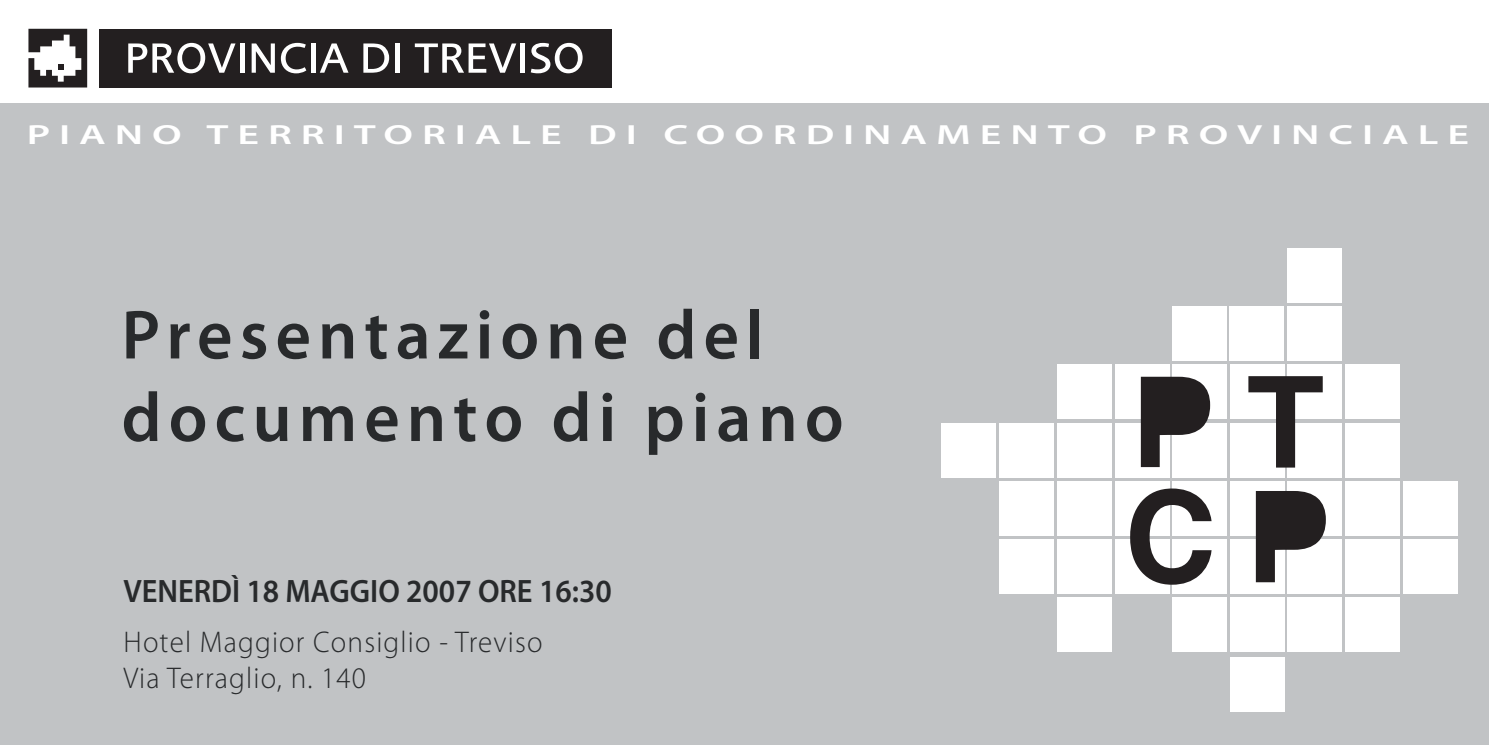
<style>
.page{position:relative;width:1489px;height:745px;background:#fff}
.page>*{position:absolute;margin:0;border:0;box-sizing:border-box;transform-origin:0 0}
.t1{font:600 70px/82.5px "Myriad Pro";letter-spacing:.1em;color:#282a2c}
.t2{font:600 32.5px "Myriad Pro";color:#282a2c;scale:.94 1}
.t3{font:300 30px/36px "Myriad Pro";letter-spacing:.04em;color:#282a2c}
.t4{font:600 27.75px "Myriad Pro";letter-spacing:.21em;color:#fff;scale:1.51 1}
</style>
<div class="page">
<div style="left:0;top:103px;width:1488px;height:641px;background:#c1c3c5"></div>
<div style="left:1286px;top:248px;width:55px;height:54px;background:#fff"></div>
<div style="left:1286px;top:306px;width:55px;height:54px;background:#fff"></div>
<div style="left:1229px;top:306px;width:54px;height:54px;background:#fff"></div>
<div style="left:1172px;top:306px;width:54px;height:54px;background:#fff"></div>
<div style="left:1287px;top:364px;width:54px;height:55px;background:#fff"></div>
<div style="left:1345px;top:364px;width:54px;height:55px;background:#fff"></div>
<div style="left:1230px;top:364px;width:54px;height:55px;background:#fff"></div>
<div style="left:1172px;top:364px;width:54px;height:55px;background:#fff"></div>
<div style="left:1115px;top:364px;width:54px;height:55px;background:#fff"></div>
<div style="left:1057px;top:364px;width:54px;height:55px;background:#fff"></div>
<div style="left:1287px;top:422px;width:54px;height:55px;background:#fff"></div>
<div style="left:1345px;top:422px;width:54px;height:55px;background:#fff"></div>
<div style="left:1230px;top:422px;width:54px;height:55px;background:#fff"></div>
<div style="left:1172px;top:422px;width:54px;height:55px;background:#fff"></div>
<div style="left:1115px;top:422px;width:54px;height:55px;background:#fff"></div>
<div style="left:1057px;top:422px;width:54px;height:55px;background:#fff"></div>
<div style="left:999px;top:422px;width:54px;height:55px;background:#fff"></div>
<div style="left:1287px;top:481px;width:54px;height:54px;background:#fff"></div>
<div style="left:1345px;top:481px;width:54px;height:54px;background:#fff"></div>
<div style="left:1403px;top:481px;width:54px;height:54px;background:#fff"></div>
<div style="left:1230px;top:481px;width:54px;height:54px;background:#fff"></div>
<div style="left:1172px;top:481px;width:54px;height:54px;background:#fff"></div>
<div style="left:1115px;top:481px;width:54px;height:54px;background:#fff"></div>
<div style="left:1057px;top:481px;width:54px;height:54px;background:#fff"></div>
<div style="left:999px;top:481px;width:54px;height:54px;background:#fff"></div>
<div style="left:1287px;top:539px;width:54px;height:54px;background:#fff"></div>
<div style="left:1345px;top:539px;width:54px;height:54px;background:#fff"></div>
<div style="left:1403px;top:539px;width:54px;height:54px;background:#fff"></div>
<div style="left:1230px;top:539px;width:54px;height:54px;background:#fff"></div>
<div style="left:1172px;top:539px;width:54px;height:54px;background:#fff"></div>
<div style="left:1115px;top:539px;width:54px;height:54px;background:#fff"></div>
<div style="left:1057px;top:539px;width:54px;height:54px;background:#fff"></div>
<div style="left:1287px;top:597px;width:54px;height:54px;background:#fff"></div>
<div style="left:1345px;top:597px;width:54px;height:54px;background:#fff"></div>
<div style="left:1230px;top:597px;width:54px;height:54px;background:#fff"></div>
<div style="left:1230px;top:656px;width:54px;height:55px;background:#fff"></div>
<div style="left:1172px;top:597px;width:54px;height:54px;background:#fff"></div>
<div style="left:1057px;top:597px;width:54px;height:54px;background:#fff"></div>
<div style="left:999px;top:539px;width:54px;height:54px;background:#fff"></div>
<div style="left:941px;top:422px;width:54px;height:55px;background:#fff"></div>
<svg style="left:1140px;top:376px;width:69px;height:91px"></svg>
<svg style="left:1248px;top:376px;width:74px;height:91px"></svg>
<svg style="left:1130px;top:488px;width:81px;height:96px"></svg>
<svg style="left:1255px;top:490px;width:70px;height:92px"></svg>
<div style="left:99px;top:29px;width:512px;height:58px;background:#231f20"></div>
<svg style="left:128px;top:43px;width:107px;height:30px"></svg>
<hr style="left:240px;top:43px;width:4px;height:30px;background:#fff">
<svg style="left:251px;top:43px;width:24px;height:30px"></svg>
<svg style="left:281px;top:43px;width:25px;height:30px"></svg>
<hr style="left:311px;top:43px;width:4px;height:30px;background:#fff">
<svg style="left:320px;top:43px;width:28px;height:30px"></svg>
<svg style="left:363px;top:43px;width:26px;height:30px"></svg>
<div style="left:395px;top:43px;width:5px;height:30px;background:#fff"></div>
<svg style="left:415px;top:43px;width:101px;height:30px"></svg>
<div style="left:520px;top:43px;width:5px;height:30px;background:#fff"></div>
<svg style="left:530px;top:43px;width:52px;height:30px"></svg>
<svg style="left:28px;top:29px;width:59px;height:58px"></svg>
<p class="t4" style="left:27px;top:116px;width:956px">PIANO TERRITORIALE DI COORDINAMENTO PROVINCIALE</p>
<p class="t1" style="left:121px;top:292px;width:723px">Presentazione del documento di piano</p>
<p class="t2" style="left:123px;top:570px;width:521px">VENERDÌ 18 MAGGIO 2007 ORE 16:30</p>
<p class="t3" style="left:123px;top:623px;width:420px">Hotel Maggior Consiglio - Treviso<br>Via Terraglio, n. 140</p>
</div>
